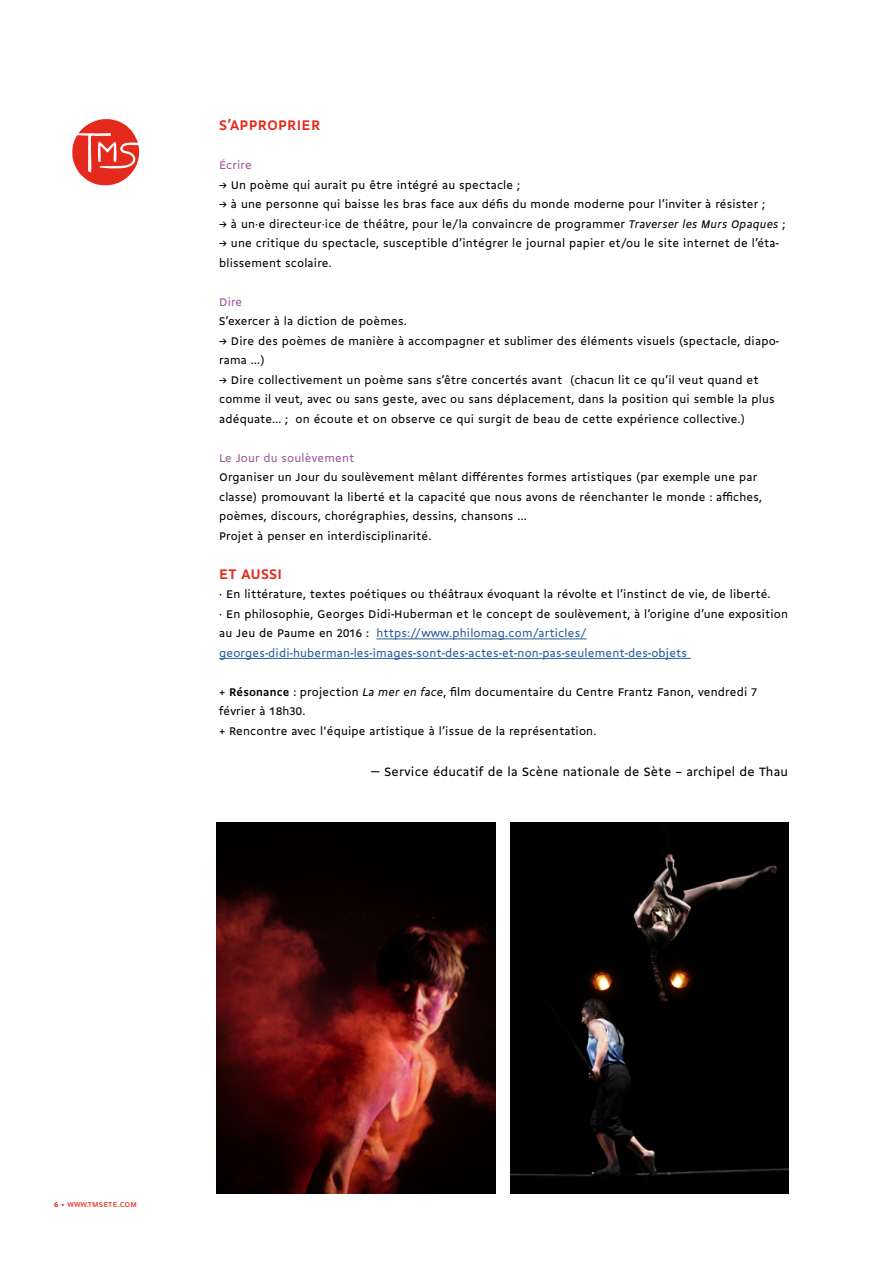
<style>
.page{position:relative;width:893px;height:1263px;background:#fff}
.page>*{position:absolute;margin:0;border:0;box-sizing:border-box;transform-origin:0 0}
.t1{font:700 15px "Gemeli";letter-spacing:.015em;color:#e52a1d}
.t2{font:13.05px "Gemeli";letter-spacing:.015em;color:#000}
.t3{font:12px/19.5px "Gemeli";letter-spacing:.015em;color:#000}
.t4{font:12px "Gemeli";letter-spacing:.015em;color:#995b9a}
.t5{font:7.5px "Gemeli Micro";letter-spacing:.01em;color:#e52a1d}
.s1{font-style:italic}
.s2{color:#275b9b}
.s3{font-weight:700}
</style>
<div class="page">
<svg style="left:72px;top:119px;width:67px;height:66px"></svg>
<hr style="left:376px;top:638px;width:211px;height:1px;background:#275b9b">
<hr style="left:219px;top:658px;width:472px;height:1px;background:#275b9b">
<img style="left:217px;top:823px;width:278px;height:371px">
<img style="left:510px;top:823px;width:278px;height:371px">
<p class="t1" style="left:219px;top:115px;width:103px">S’APPROPRIER</p>
<p class="t4" style="left:219px;top:157px;width:34px">Écrire</p>
<p class="t3" style="left:219px;top:174px;width:303px">→ Un poème qui aurait pu être intégré au spectacle ;</p>
<p class="t3" style="left:219px;top:194px;width:548px">→ à une personne qui baisse les bras face aux défis du monde moderne pour l’inviter à résister ;</p>
<p class="t3" style="left:219px;top:213px;width:568px">→ à un·e directeur·ice de théâtre, pour le/la convaincre de programmer <span class="s1">Traverser les Murs Opaques</span> ;</p>
<p class="t3" style="left:219px;top:233px;width:561px">→ une critique du spectacle, susceptible d’intégrer le journal papier et/ou le site internet de l’éta&shy;blissement scolaire.</p>
<p class="t4" style="left:219px;top:293px;width:25px">Dire</p>
<p class="t3" style="left:219px;top:311px;width:189px">S’exercer à la diction de poèmes.</p>
<p class="t3" style="left:219px;top:330px;width:561px">→ Dire des poèmes de manière à accompagner et sublimer des éléments visuels (spectacle, diapo&shy;rama …)</p>
<p class="t3" style="left:219px;top:369px;width:557px">→ Dire collectivement un poème sans s’être concertés avant (chacun lit ce qu’il veut quand et comme il veut, avec ou sans geste, avec ou sans déplacement, dans la position qui semble la plus adéquate… ; on écoute et on observe ce qui surgit de beau de cette expérience collective.)</p>
<p class="t4" style="left:219px;top:449px;width:137px">Le Jour du soulèvement</p>
<p class="t3" style="left:219px;top:467px;width:545px">Organiser un Jour du soulèvement mêlant différentes formes artistiques (par exemple une par classe) promouvant la liberté et la capacité que nous avons de réenchanter le monde : affiches, poèmes, discours, chorégraphies, dessins, chansons ...<br>Projet à penser en interdisciplinarité.</p>
<p class="t1" style="left:219px;top:563px;width:65px">ET AUSSI</p>
<p class="t3" style="left:219px;top:584px;width:571px">· En littérature, textes poétiques ou théâtraux évoquant la révolte et l’instinct de vie, de liberté.<br>· En philosophie, Georges Didi-Huberman et le concept de soulèvement, à l’origine d’une exposition au Jeu de Paume en 2016 : <span class="s2">https://www.philomag.com/articles/ georges-didi-huberman-les-images-sont-des-actes-et-non-pas-seulement-des-objets</span></p>
<p class="t3" style="left:219px;top:681px;width:540px">+ <span class="s3">Résonance</span> : projection <span class="s1">La mer en face</span>, film documentaire du Centre Frantz Fanon, vendredi 7 février à 18h30.<br>+ Rencontre avec l'équipe artistique à l’issue de la représentation.</p>
<p class="t2" style="left:371px;top:762px;width:419px">— Service éducatif de la Scène nationale de Sète – archipel de Thau</p>
<p class="t5" style="left:54px;top:1199px;width:85px"><span class="s3">6</span> • WWW.TMSETE.COM</p>
</div>
